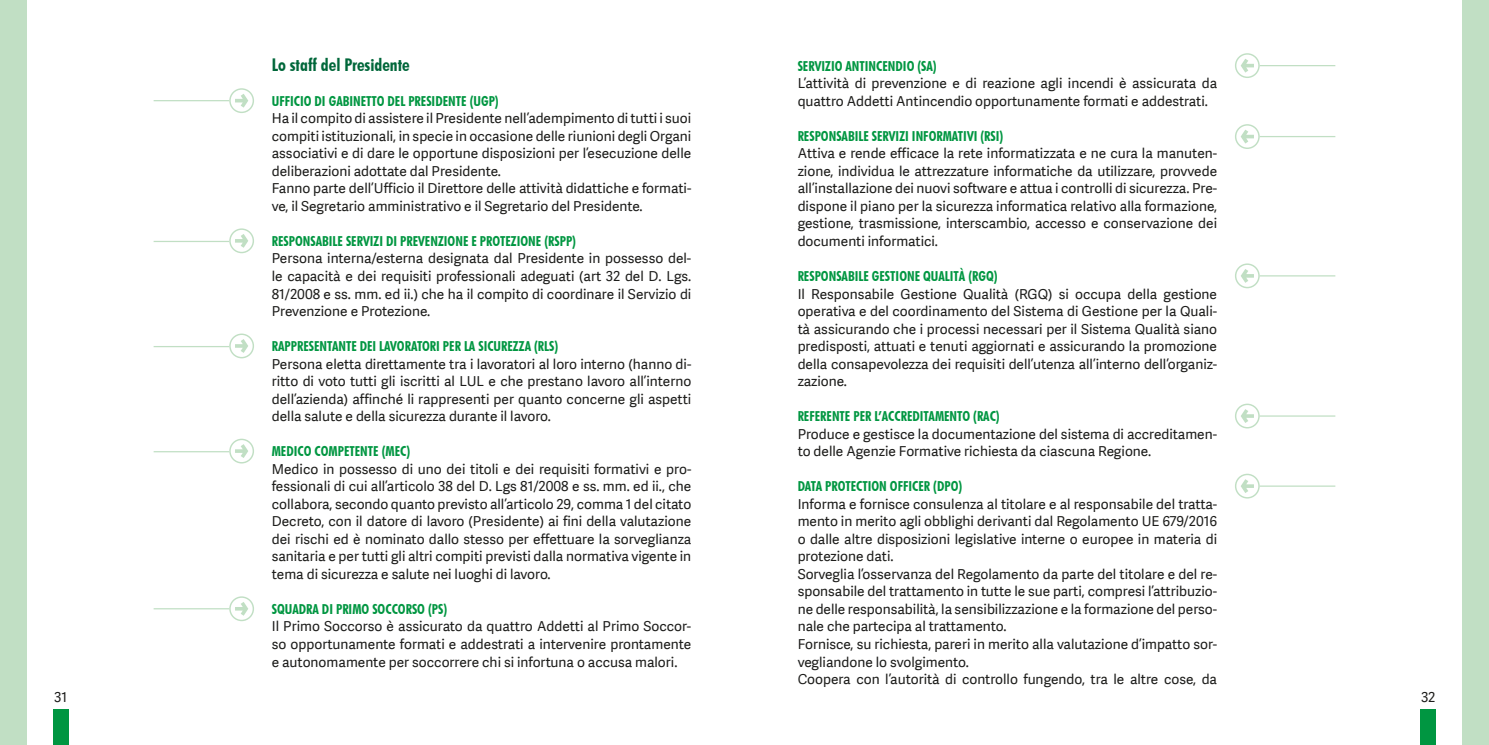
<style>
.page{position:relative;width:1489px;height:745px;background:#fff}
.page>*{position:absolute;margin:0;border:0;box-sizing:border-box;transform-origin:0 0}
.t1{font:700 condensed 17.5px "Futura BT";color:#00673a}
.t2{font:13.75px/17.5px "Adelle Sans";color:#1d1d1b;text-align:justify}
.t3{font:700 condensed 13.75px "Futura BT";color:#009641}
</style>
<div class="page">
<div style="left:0;top:0;width:27px;height:744px;background:#c1dfc4"></div>
<div style="left:1462px;top:0;width:26px;height:744px;background:#c1dfc4"></div>
<div style="left:53px;top:708px;width:15px;height:36px;background:#009641"></div>
<div style="left:1420px;top:708px;width:15px;height:36px;background:#009641"></div>
<svg style="left:229px;top:88px;width:25px;height:25px"></svg>
<svg style="left:1235px;top:53px;width:24px;height:25px"></svg>
<svg style="left:1235px;top:124px;width:24px;height:25px"></svg>
<svg style="left:1235px;top:263px;width:24px;height:25px"></svg>
<svg style="left:1235px;top:403px;width:24px;height:25px"></svg>
<svg style="left:1235px;top:473px;width:24px;height:25px"></svg>
<svg style="left:229px;top:228px;width:25px;height:25px"></svg>
<svg style="left:229px;top:333px;width:25px;height:25px"></svg>
<svg style="left:229px;top:438px;width:25px;height:25px"></svg>
<svg style="left:229px;top:596px;width:25px;height:24px"></svg>
<hr style="left:154px;top:100px;width:75px;height:1px;background:#c1dfc4">
<hr style="left:1259px;top:65px;width:76px;height:1px;background:#c1dfc4">
<hr style="left:1259px;top:136px;width:76px;height:1px;background:#c1dfc4">
<hr style="left:1259px;top:275px;width:76px;height:1px;background:#c1dfc4">
<hr style="left:1259px;top:415px;width:76px;height:1px;background:#c1dfc4">
<hr style="left:1259px;top:485px;width:76px;height:1px;background:#c1dfc4">
<hr style="left:154px;top:241px;width:75px;height:1px;background:#c1dfc4">
<hr style="left:154px;top:346px;width:75px;height:1px;background:#c1dfc4">
<hr style="left:154px;top:451px;width:75px;height:1px;background:#c1dfc4">
<hr style="left:154px;top:607px;width:75px;height:2px;background:#c1dfc4">
<p class="t1" style="left:272px;top:54px;width:139px">LO STAFF DEL PRESIDENTE</p>
<p class="t3" style="left:272px;top:92px;width:25px">UFFICIO</p>
<p class="t3" style="left:314px;top:92px;width:42px">DI GABINETTO</p>
<p class="t3" style="left:387px;top:92px;width:34px">DEL PRESIDENTE</p>
<p class="t3" style="left:469px;top:92px;width:31px">(UGP)</p>
<p class="t2" style="left:272px;top:110px;width:421px;text-align:left">Ha il compito di assistere il Presidente nell’adempimento di tutti i suoi compiti istituzionali, in specie in occasione delle riunioni degli Organi associativi e di dare le opportune disposizioni per l’esecuzione delle deliberazioni adottate dal Presidente.<br>Fanno parte dell’Ufficio il Direttore delle attività didattiche e formati&shy;ve, il Segretario amministrativo e il Segretario del Presidente.</p>
<p class="t3" style="left:272px;top:232px;width:14px">RESPONSA</p>
<p class="t3" style="left:322px;top:232px;width:129px">BILE SERVIZI DI PREVENZIONE</p>
<p class="t3" style="left:471px;top:232px;width:22px">E PROTE</p>
<p class="t3" style="left:511px;top:232px;width:13px">ZIONE</p>
<p class="t3" style="left:544px;top:232px;width:33px">(RSPP)</p>
<p class="t2" style="left:272px;top:250px;width:421px">Persona interna/esterna designata dal Presidente in possesso del&shy;le capacità e dei requisiti professionali adeguati (art 32 del D. Lgs.<br>81/2008 e ss. mm. ed ii.) che ha il compito di coordinare il Servizio di Prevenzione e Protezione.</p>
<p class="t3" style="left:272px;top:337px;width:14px">RAPPRESENTANTE</p>
<p class="t3" style="left:360px;top:337px;width:44px">DEI LAVORATORI</p>
<p class="t3" style="left:443px;top:337px;width:48px">PER LA SICURE</p>
<p class="t3" style="left:513px;top:337px;width:47px">ZZA (RLS)</p>
<p class="t2" style="left:272px;top:355px;width:421px">Persona eletta direttamente tra i lavoratori al loro interno (hanno di&shy;ritto di voto tutti gli iscritti al LUL e che prestano lavoro all’interno dell’azienda) affinché li rappresenti per quanto concerne gli aspetti della salute e della sicurezza durante il lavoro.</p>
<p class="t3" style="left:272px;top:442px;width:8px">MEDICO</p>
<p class="t3" style="left:314px;top:442px;width:30px">COMPETENTE</p>
<p class="t3" style="left:382px;top:442px;width:30px">(MEC)</p>
<p class="t2" style="left:272px;top:460px;width:421px">Medico in possesso di uno dei titoli e dei requisiti formativi e pro&shy;fessionali di cui all’articolo 38 del D. Lgs 81/2008 e ss. mm. ed ii., che collabora, secondo quanto previsto all’articolo 29, comma 1 del citato Decreto, con il datore di lavoro (Presidente) ai fini della valutazione dei rischi ed è nominato dallo stesso per effettuare la sorveglianza sanitaria e per tutti gli altri compiti previsti dalla normativa vigente in tema di sicurezza e salute nei luoghi di lavoro.</p>
<p class="t3" style="left:272px;top:600px;width:14px">SQUADRA</p>
<p class="t3" style="left:322px;top:600px;width:64px">DI PRIMO SOCCORSO</p>
<p class="t3" style="left:428px;top:600px;width:21px">(PS)</p>
<p class="t2" style="left:272px;top:617px;width:421px">Il Primo Soccorso è assicurato da quattro Addetti al Primo Soccor&shy;so opportunamente formati e addestrati a intervenire prontamente e autonomamente per soccorrere chi si infortuna o accusa malori.</p>
<p class="t3" style="left:797px;top:57px;width:62px">SERVIZIO ANTINCENDIO</p>
<p class="t3" style="left:917px;top:57px;width:21px">(SA)</p>
<p class="t2" style="left:797px;top:75px;width:421px">L’attività di prevenzione e di reazione agli incendi è assicurata da quattro Addetti Antincendio opportunamente formati e addestrati.</p>
<p class="t3" style="left:797px;top:127px;width:14px">RESPONSA</p>
<p class="t3" style="left:848px;top:127px;width:157px">BILE SERVIZI INFORMATIVI (RSI)</p>
<p class="t2" style="left:797px;top:145px;width:421px">Attiva e rende efficace la rete informatizzata e ne cura la manuten&shy;zione, individua le attrezzature informatiche da utilizzare, provvede all’installazione dei nuovi software e attua i controlli di sicurezza. Pre&shy;dispone il piano per la sicurezza informatica relativo alla formazione, gestione, trasmissione, interscambio, accesso e conservazione dei documenti informatici.</p>
<p class="t3" style="left:797px;top:267px;width:14px">RESPONSA</p>
<p class="t3" style="left:848px;top:267px;width:31px">BILE GESTIONE</p>
<p class="t3" style="left:923px;top:267px;width:15px">QUALIT</p>
<p class="t3" style="left:958px;top:267px;width:40px">À (RGQ)</p>
<p class="t2" style="left:797px;top:285px;width:421px">Il Responsabile Gestione Qualità (RGQ) si occupa della gestione operativa e del coordinamento del Sistema di Gestione per la Quali&shy;tà assicurando che i processi necessari per il Sistema Qualità siano predisposti, attuati e tenuti aggiornati e assicurando la promozione della consapevolezza dei requisiti dell’utenza all’interno dell’organiz&shy;zazione.</p>
<p class="t3" style="left:797px;top:407px;width:24px">REFERENTE</p>
<p class="t3" style="left:853px;top:407px;width:42px">PER L’ACCREDITA</p>
<p class="t3" style="left:935px;top:407px;width:17px">MENTO</p>
<p class="t3" style="left:973px;top:407px;width:28px">(RAC)</p>
<p class="t2" style="left:797px;top:425px;width:421px">Produce e gestisce la documentazione del sistema di accreditamen&shy;to delle Agenzie Formative richiesta da ciascuna Regione.</p>
<p class="t3" style="left:797px;top:477px;width:41px">DATA PROTECTION</p>
<p class="t3" style="left:889px;top:477px;width:25px">OFFICER</p>
<p class="t3" style="left:933px;top:477px;width:31px">(DPO)</p>
<p class="t2" style="left:797px;top:495px;width:421px;text-align:left">Informa e fornisce consulenza al titolare e al responsabile del tratta&shy;mento in merito agli obblighi derivanti dal Regolamento UE 679/2016 o dalle altre disposizioni legislative interne o europee in materia di protezione dati.<br>Sorveglia l’osservanza del Regolamento da parte del titolare e del re&shy;sponsabile del trattamento in tutte le sue parti, compresi l’attribuzio&shy;ne delle responsabilità, la sensibilizzazione e la formazione del perso&shy;nale che partecipa al trattamento.<br>Fornisce, su richiesta, pareri in merito alla valutazione d’impatto sor&shy;vegliandone lo svolgimento.<br>Coopera con l’autorità di controllo fungendo, tra le altre cose, da</p>
<p class="t2" style="left:54px;top:688px;width:15px">31</p>
<p class="t2" style="left:1420px;top:688px;width:16px">32</p>
</div>
